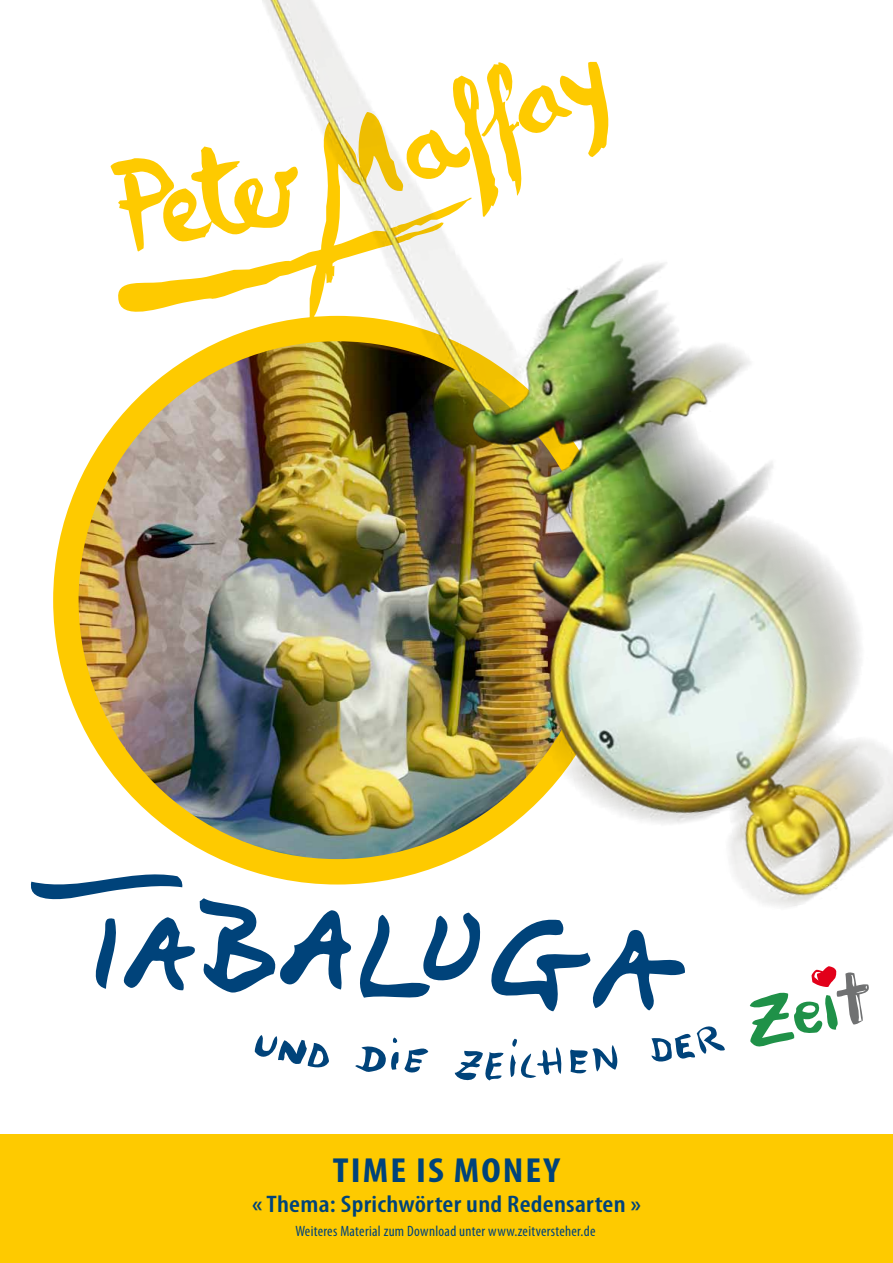
<style>
.page{position:relative;width:893px;height:1263px;background:#fff}
.page>*{position:absolute;margin:0;border:0;box-sizing:border-box;transform-origin:0 0}
.t1{font:700 condensed 34.95px "Myriad Pro";letter-spacing:.05em;color:#00437a;scale:1.15 1}
.t2{font:600 condensed 24px "Myriad Pro";letter-spacing:.01em;color:#00437a;scale:1.15 1}
.t3{font:condensed 15px "Myriad Pro";letter-spacing:.02em;color:#00437a}
</style>
<div class="page">
<div style="left:0;top:1134px;width:893px;height:129px;background:#feca00"></div>
<svg style="left:30px;top:881px;width:57px;height:19px"></svg>
<svg style="left:651px;top:1026px;width:74px;height:36px"></svg>
<svg style="left:570px;top:1045px;width:48px;height:29px"></svg>
<svg style="left:510px;top:1038px;width:52px;height:40px"></svg>
<svg style="left:455px;top:1050px;width:49px;height:31px"></svg>
<svg style="left:355px;top:1037px;width:73px;height:36px"></svg>
<svg style="left:255px;top:1035px;width:74px;height:33px"></svg>
<svg style="left:750px;top:1023px;width:109px;height:24px"></svg>
<img style="left:87px;top:0;width:806px;height:1023px">
<h1 class="t1" style="left:333px;top:1148px;width:199px">TIME IS MONEY</h1>
<h2 class="t2" style="left:252px;top:1189px;width:340px">« Thema: Sprichwörter und Redensarten »</h2>
<p class="t3" style="left:295px;top:1222px;width:302px">Weiteres Material zum Download unter www.zeitversteher.de</p>
</div>
